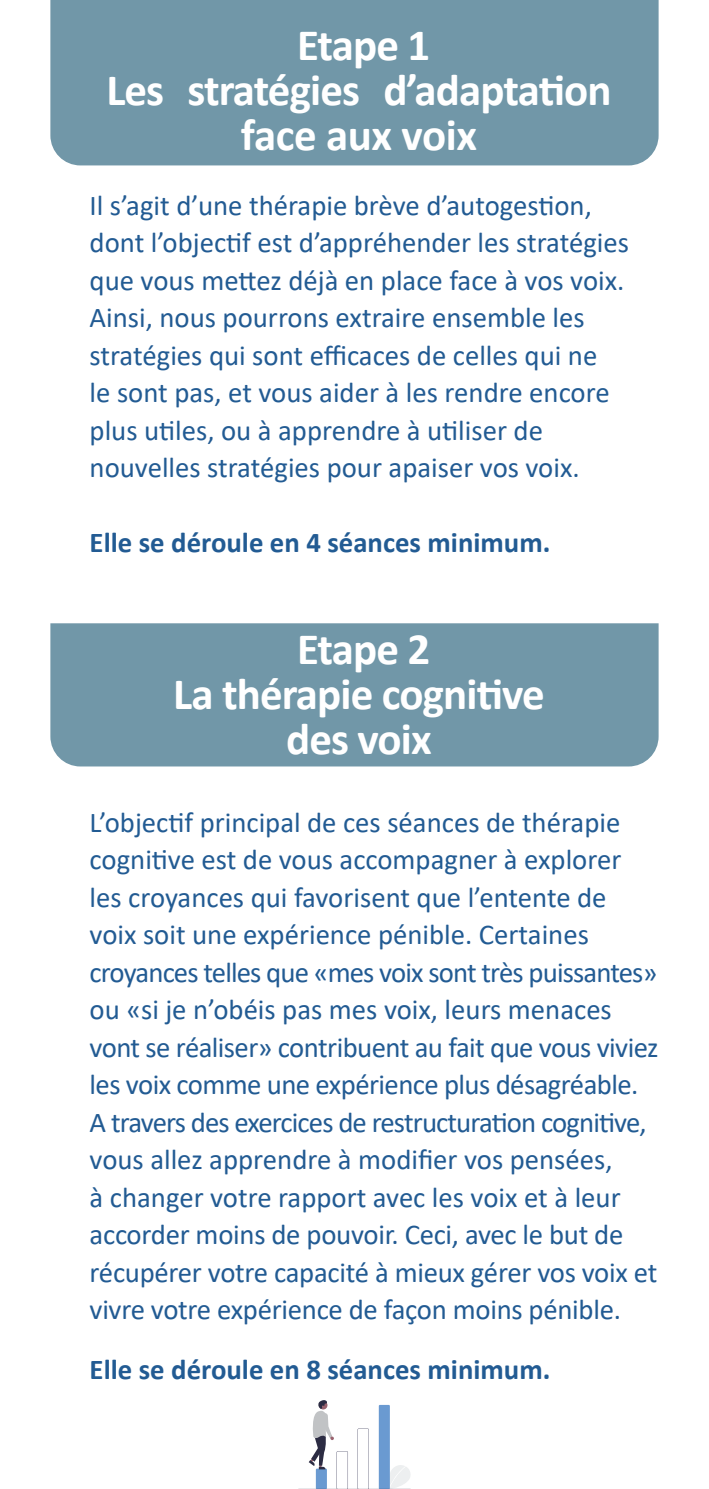
<style>
.page{position:relative;width:709px;height:1489px;background:#fff}
.page>*{position:absolute;margin:0;border:0;box-sizing:border-box;transform-origin:0 0}
.t1{font:700 45px/45px "Calibri";letter-spacing:-.02em;color:#fff;text-align:center}
.t2{font:28.75px/37.5px "Calibri";color:#225b93}
.t3{font:700 28.75px "Calibri";color:#225b93}
</style>
<div class="page">
<div style="left:50px;top:0;width:608px;height:165px;background:#7197a8"></div>
<div style="left:50px;top:623px;width:608px;height:143px;background:#7197a8"></div>
<svg style="left:298px;top:1400px;width:112px;height:89px"></svg>
<h1 class="t1" style="left:106px;top:22px;width:507px">Etape 1<br>Les stratégies d’adaptation face aux voix</h1>
<p class="t2" style="left:90px;top:186px;width:541px">Il s’agit d’une thérapie brève d’autogestion, dont l’objectif est d’appréhender les stratégies que vous mettez déjà en place face à vos voix.<br>Ainsi, nous pourrons extraire ensemble les stratégies qui sont efficaces de celles qui ne<br>le sont pas, et vous aider à les rendre encore plus utiles, ou à apprendre à utiliser de nouvelles stratégies pour apaiser vos voix.</p>
<p class="t3" style="left:90px;top:522px;width:462px">Elle se déroule en 4 séances minimum.</p>
<h1 class="t1" style="left:173px;top:626px;width:373px">Etape 2<br>La thérapie cognitive des voix</h1>
<p class="t2" style="left:90px;top:802px;width:570px">L’objectif principal de ces séances de thérapie cognitive est de vous accompagner à explorer les croyances qui favorisent que l’entente de voix soit une expérience pénible. Certaines croyances telles que «mes voix sont très puissantes» ou «si je n’obéis pas mes voix, leurs menaces vont se réaliser» contribuent au fait que vous viviez les voix comme une expérience plus désagréable.<br>A travers des exercices de restructuration cognitive, vous allez apprendre à modifier vos pensées,<br>à changer votre rapport avec les voix et à leur accorder moins de pouvoir. Ceci, avec le but de récupérer votre capacité à mieux gérer vos voix et vivre votre expérience de façon moins pénible.</p>
<p class="t3" style="left:90px;top:1349px;width:462px">Elle se déroule en 8 séances minimum.</p>
</div>
